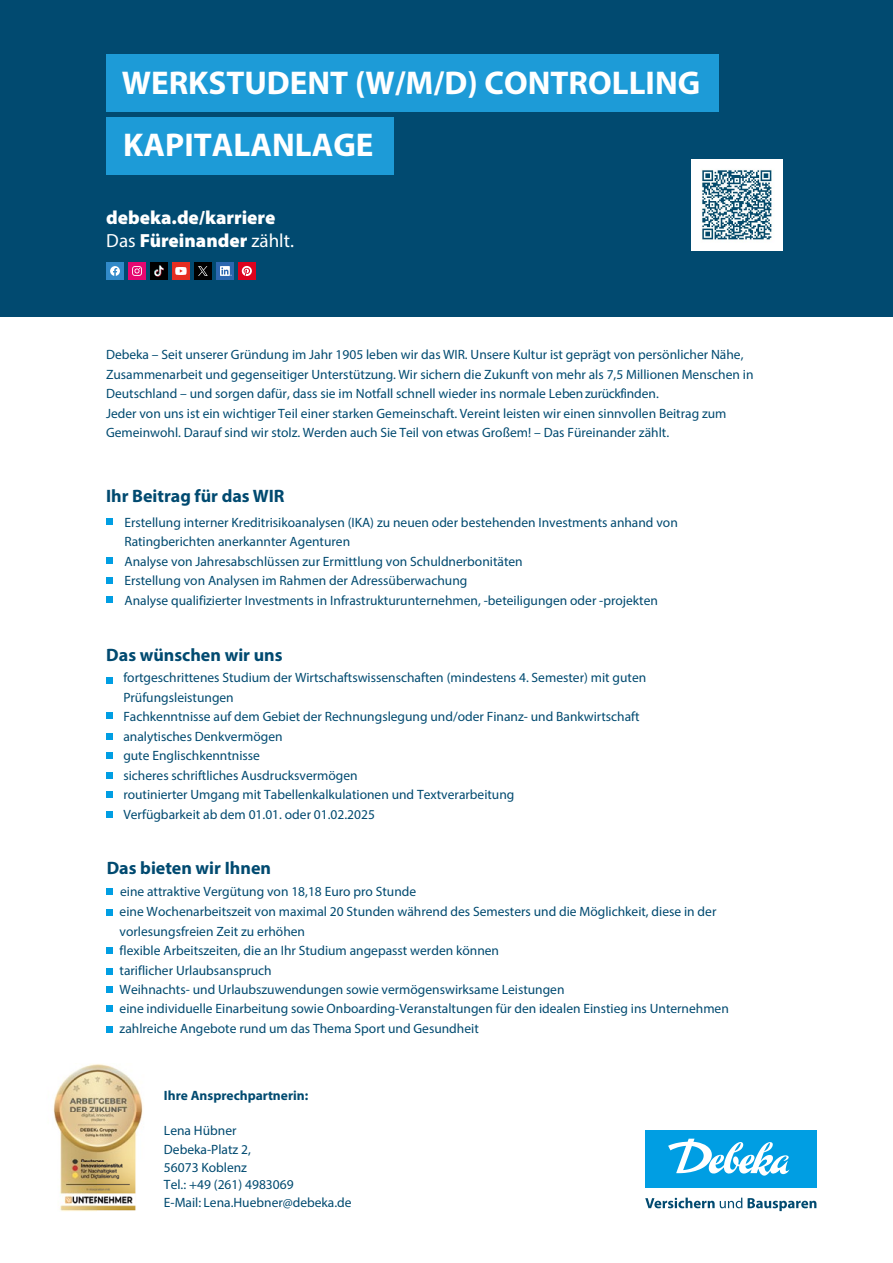
<style>
.page{position:relative;width:893px;height:1263px;background:#fff}
.page>*{position:absolute;margin:0;border:0;box-sizing:border-box;transform-origin:0 0}
.t1{font:700 33px/61.7px "Myriad Pro";color:#fff}
.t2{font:900 19.05px/23px "Myriad Pro";color:#fff}
.t3{font:700 18px "Myriad Pro";color:#014a70}
.t4{font:13.5px/19.5px "Myriad Pro";color:#014a70}
.t5{font:700 13.5px "Myriad Pro";color:#014a70}
.s1{font-weight:400}
</style>
<div class="page">
<div style="left:0;top:0;width:893px;height:317px;background:#014a70"></div>
<div style="left:106px;top:54px;width:613px;height:57px;background:#1d9bd7"></div>
<div style="left:106px;top:118px;width:288px;height:57px;background:#1d9bd7"></div>
<svg style="left:645px;top:1197px;width:171px;height:14px"></svg>
<div style="left:645px;top:1130px;width:171px;height:57px;background:#009ee3"></div>
<svg style="left:668px;top:1139px;width:121px;height:36px"></svg>
<div style="left:106px;top:518px;width:7px;height:7px;background:#009ee3"></div>
<div style="left:106px;top:557px;width:7px;height:7px;background:#009ee3"></div>
<div style="left:106px;top:677px;width:7px;height:7px;background:#009ee3"></div>
<div style="left:106px;top:752px;width:7px;height:7px;background:#009ee3"></div>
<div style="left:106px;top:888px;width:7px;height:7px;background:#009ee3"></div>
<div style="left:106px;top:909px;width:7px;height:7px;background:#009ee3"></div>
<div style="left:106px;top:947px;width:7px;height:7px;background:#009ee3"></div>
<div style="left:106px;top:968px;width:7px;height:7px;background:#009ee3"></div>
<div style="left:106px;top:986px;width:7px;height:7px;background:#009ee3"></div>
<div style="left:106px;top:1005px;width:7px;height:7px;background:#009ee3"></div>
<div style="left:106px;top:1026px;width:7px;height:7px;background:#009ee3"></div>
<div style="left:194px;top:262px;width:18px;height:18px;background:#000"></div>
<svg style="left:198px;top:266px;width:10px;height:10px"></svg>
<div style="left:128px;top:262px;width:18px;height:18px;background:#e60770"></div>
<svg style="left:132px;top:266px;width:10px;height:10px"></svg>
<div style="left:106px;top:262px;width:18px;height:18px;background:#318ac9"></div>
<svg style="left:110px;top:266px;width:10px;height:10px"></svg>
<div style="left:172px;top:262px;width:18px;height:18px;background:#e62e21"></div>
<svg style="left:175px;top:267px;width:12px;height:8px"></svg>
<div style="left:216px;top:262px;width:18px;height:18px;background:#2c67b0"></div>
<svg style="left:220px;top:266px;width:12px;height:10px"></svg>
<div style="left:150px;top:262px;width:18px;height:18px;background:#000"></div>
<svg style="left:154px;top:265px;width:10px;height:12px"></svg>
<div style="left:238px;top:262px;width:18px;height:18px;background:#dd021d"></div>
<svg style="left:242px;top:266px;width:10px;height:10px"></svg>
<svg style="left:782px;top:169px;width:1px;height:65px"></svg>
<div style="left:106px;top:577px;width:7px;height:6px;background:#009ee3"></div>
<div style="left:106px;top:596px;width:7px;height:7px;background:#009ee3"></div>
<div style="left:106px;top:712px;width:7px;height:6px;background:#009ee3"></div>
<img style="left:53px;top:1064px;width:90px;height:148px">
<img style="left:692px;top:160px;width:90px;height:91px">
<div style="left:106px;top:772px;width:7px;height:6px;background:#009ee3"></div>
<div style="left:106px;top:791px;width:7px;height:7px;background:#009ee3"></div>
<div style="left:106px;top:811px;width:7px;height:6px;background:#009ee3"></div>
<div style="left:106px;top:733px;width:7px;height:6px;background:#009ee3"></div>
<h1 class="t1" style="left:122px;top:51px;width:580px">WERKSTUDENT (W/M/D) CONTROLLING<br>KAPITALANLAGE</h1>
<h2 class="t2" style="left:106px;top:205px;width:189px">debeka.de/karriere<br><span class="s1">Das</span> Füreinander <span class="s1">zählt.</span></h2>
<p class="t4" style="left:106px;top:344px;width:649px">Debeka – Seit unserer Gründung im Jahr 1905 leben wir das WIR. Unsere Kultur ist geprägt von persönlicher Nähe, Zusammenarbeit und gegenseitiger Unterstützung. Wir sichern die Zukunft von mehr als 7,5 Millionen Menschen in Deutschland – und sorgen dafür, dass sie im Notfall schnell wieder ins normale Leben zurückfinden.<br>Jeder von uns ist ein wichtiger Teil einer starken Gemeinschaft. Vereint leisten wir einen sinnvollen Beitrag zum Gemeinwohl. Darauf sind wir stolz. Werden auch Sie Teil von etwas Großem! – Das Füreinander zählt.</p>
<h3 class="t3" style="left:106px;top:485px;width:180px">Ihr Beitrag für das WIR</h3>
<p class="t4" style="left:124px;top:512px;width:555px">Erstellung interner Kreditrisikoanalysen (IKA) zu neuen oder bestehenden Investments anhand von Ratingberichten anerkannter Agenturen<br>Analyse von Jahresabschlüssen zur Ermittlung von Schuldnerbonitäten<br>Erstellung von Analysen im Rahmen der Adressüberwachung<br>Analyse qualifizierter Investments in Infrastrukturunternehmen, -beteiligungen oder -projekten</p>
<h3 class="t3" style="left:106px;top:643px;width:178px">Das wünschen wir uns</h3>
<p class="t4" style="left:123px;top:667px;width:524px">fortgeschrittenes Studium der Wirtschaftswissenschaften (mindestens 4. Semester) mit guten Prüfungsleistungen<br>Fachkenntnisse auf dem Gebiet der Rechnungslegung und/oder Finanz- und Bankwirtschaft analytisches Denkvermögen<br>gute Englischkenntnisse<br>sicheres schriftliches Ausdrucksvermögen<br>routinierter Umgang mit Tabellenkalkulationen und Textverarbeitung<br>Verfügbarkeit ab dem 01.01. oder 01.02.2025</p>
<h3 class="t3" style="left:107px;top:856px;width:166px">Das bieten wir Ihnen</h3>
<p class="t4" style="left:120px;top:882px;width:611px">eine attraktive Vergütung von 18,18 Euro pro Stunde<br>eine Wochenarbeitszeit von maximal 20 Stunden während des Semesters und die Möglichkeit, diese in der vorlesungsfreien Zeit zu erhöhen<br>flexible Arbeitszeiten, die an Ihr Studium angepasst werden können<br>tariflicher Urlaubsanspruch<br>Weihnachts- und Urlaubszuwendungen sowie vermögenswirksame Leistungen<br>eine individuelle Einarbeitung sowie Onboarding-Veranstaltungen für den idealen Einstieg ins Unternehmen zahlreiche Angebote rund um das Thema Sport und Gesundheit</p>
<p class="t5" style="left:164px;top:1087px;width:146px">Ihre Ansprechpartnerin:</p>
<p class="t4" style="left:164px;top:1121px;width:189px;line-height:18px">Lena Hübner<br>Debeka-Platz 2,<br>56073 Koblenz<br>Tel.: +49 (261) 4983069<br>E-Mail: Lena.Huebner@debeka.de</p>
</div>
